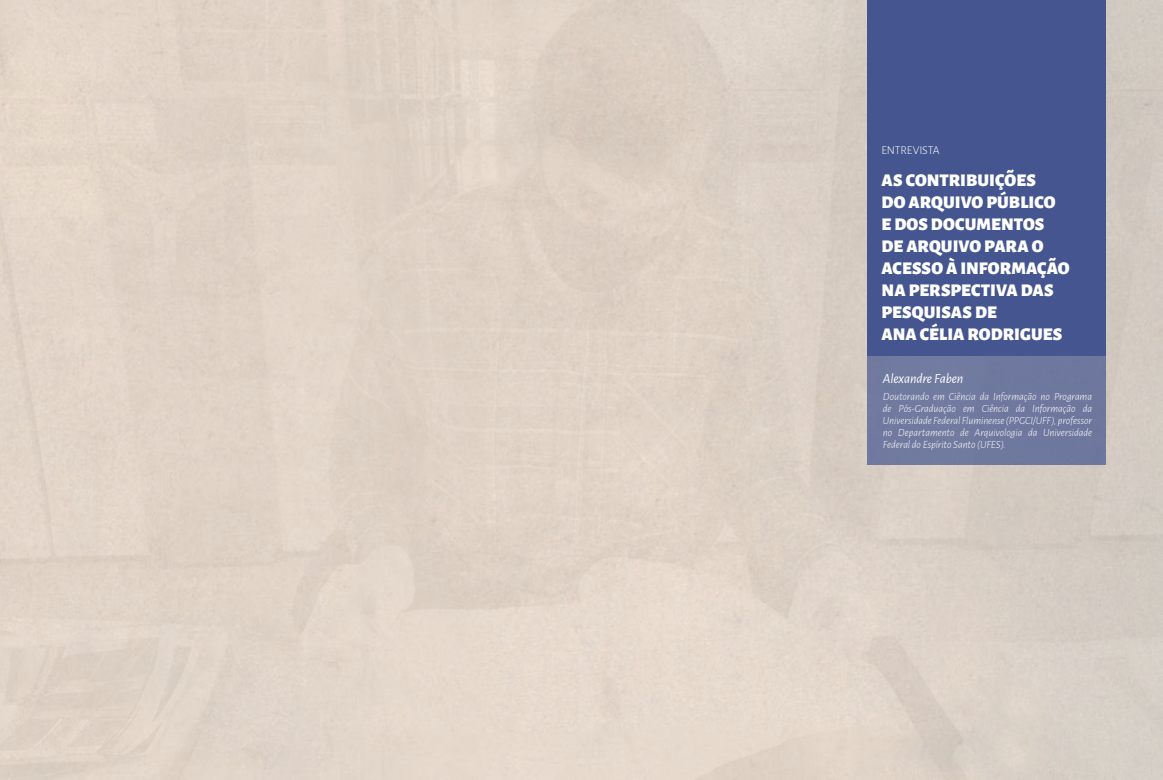
<style>
.page{position:relative;width:1163px;height:780px;background:#fff}
.page>*{position:absolute;margin:0;border:0;box-sizing:border-box;transform-origin:0 0}
.t1{font:900 18px/22px "Alegreya Sans";color:#fff}
.t2{font:italic 14px "Alegreya Sans";letter-spacing:-.015em;color:#fff}
.t3{font:300 12px "Alegreya Sans";letter-spacing:-.01em;color:#fff}
.t4{font:italic 300 11px/12px "Alegreya Sans";letter-spacing:-.005em;color:#fff;text-align:justify}
</style>
<div class="page">
<div style="left:867px;top:0;width:239px;height:356px;background:#44558f"></div>
<div style="left:867px;top:356px;width:239px;height:108px;background:#6f789e"></div>
<p class="t3" style="left:881px;top:142px;width:60px">ENTREVISTA</p>
<h1 class="t1" style="left:881px;top:168px;width:189px">AS CONTRIBUIÇÕES<br>DO ARQUIVO PÚBLICO<br>E DOS DOCUMENTOS<br>DE ARQUIVO PARA O<br>ACESSO À INFORMAÇÃO<br>NA PERSPECTIVA DAS<br>PESQUISAS DE<br>ANA CÉLIA RODRIGUES</h1>
<p class="t2" style="left:882px;top:369px;width:82px">Alexandre Faben</p>
<p class="t4" style="left:882px;top:390px;width:211px">Doutorando em Ciência da Informação no Programa de Pós-Graduação em Ciência da Informação da Universidade Federal Fluminense (PPGCI/UFF), professor no Departamento de Arquivologia da Universidade Federal do Espírito Santo (UFES).</p>
</div>
